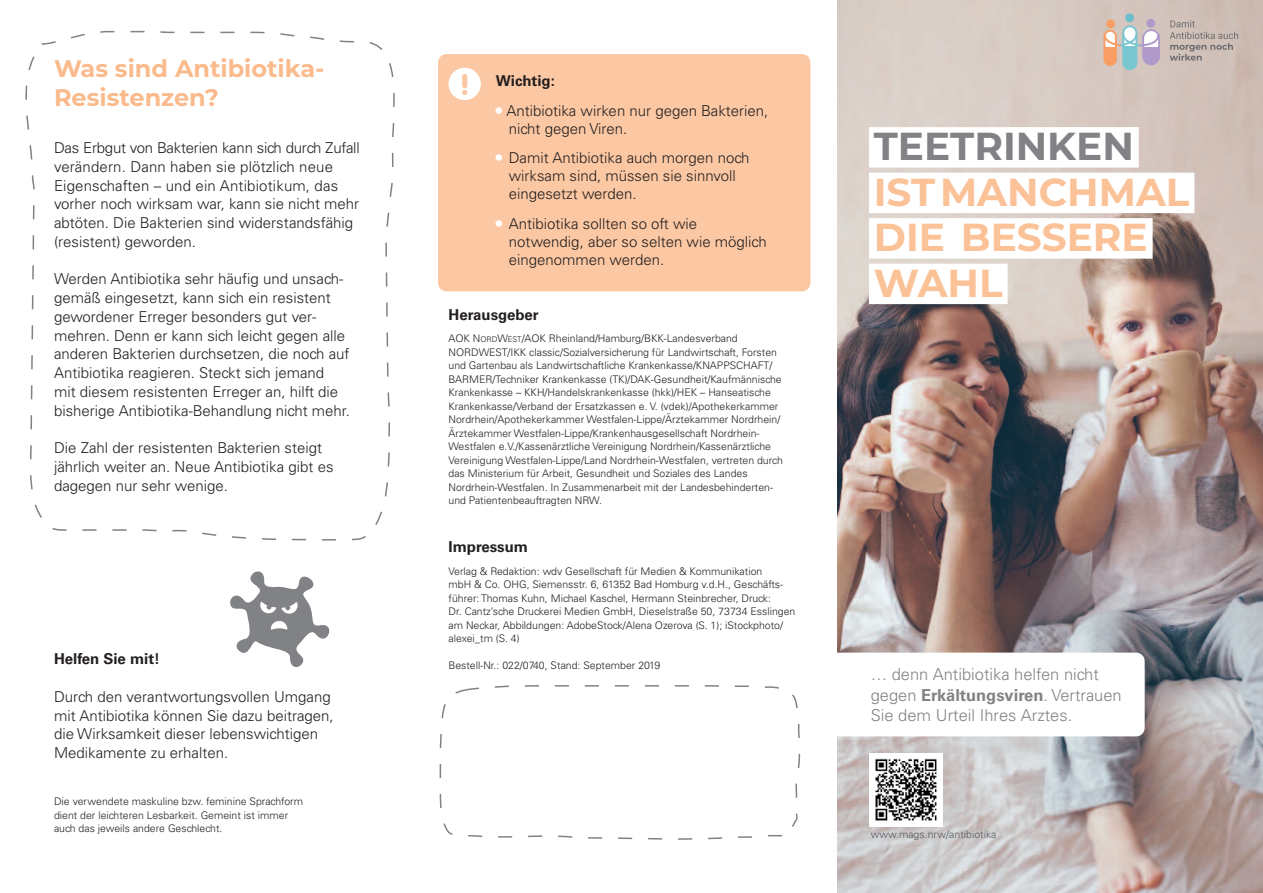
<style>
.page{position:relative;width:1263px;height:893px;background:#fff}
.page>*{position:absolute;margin:0;border:0;box-sizing:border-box;transform-origin:0 0}
.t1{font:700 39px/45.5px "Montserrat";color:#fbc197}
.t2{font:700 39px "Montserrat";color:#808285}
.t3{font:700 24px/28.5px "Montserrat";color:#fbba8c}
.t4{font:300 16.5px/20.2px "Univers LT";color:#808285}
.t5{font:300 15px/18.8px "Univers LT";color:#231f20}
.t6{font:700 15px "Univers LT";color:#231f20}
.t7{font:300 10.5px/13.5px "Univers LT";color:#231f20}
.t8{font:300 10.5px "Univers LT";color:#57585a}
.s1{font-weight:700;font-size:18px;color:#fff}
.s2{font-size:7.8px}
.s3{font-weight:700}
</style>
<div class="page">
<svg style="left:25px;top:30px;width:370px;height:511px"></svg>
<div style="left:438px;top:54px;width:372px;height:237px;background:#fcc8a3;border-radius:9px"></div>
<svg style="left:448px;top:68px;width:33px;height:32px"></svg>
<img style="left:838px;top:0;width:425px;height:893px">
<div style="left:869px;top:127px;width:270px;height:41px;background:#fff"></div>
<div style="left:869px;top:173px;width:325px;height:40px;background:#fff"></div>
<div style="left:869px;top:218px;width:283px;height:41px;background:#fff"></div>
<div style="left:869px;top:264px;width:138px;height:40px;background:#fff"></div>
<div style="left:816px;top:653px;width:329px;height:83px;background:#fff;border-radius:9px"></div>
<svg style="left:439px;top:685px;width:362px;height:155px"></svg>
<img style="left:869px;top:753px;width:73px;height:74px">
<svg style="left:230px;top:571px;width:99px;height:96px"></svg>
<div style="left:1125px;top:13px;width:9px;height:9px;background:#69c0cb;border-radius:50%"></div>
<div style="left:1106px;top:19px;width:9px;height:9px;background:#f89e64;border-radius:50%"></div>
<div style="left:1146px;top:19px;width:9px;height:9px;background:#b09ac9;border-radius:50%"></div>
<svg style="left:1103px;top:25px;width:57px;height:45px"></svg>
<svg style="left:1169px;top:20px;width:69px;height:41px;background:#bfb2ab"></svg>
<h2 class="t3" style="left:54px;top:56px;width:272px">Was sind Antibiotika-<br>Resistenzen?</h2>
<p class="t5" style="left:54px;top:140px;width:307px">Das Erbgut von Bakterien kann sich durch Zufall verändern. Dann haben sie plötzlich neue Eigenschaften – und ein Antibiotikum, das vorher noch wirksam war, kann sie nicht mehr abtöten. Die Bakterien sind widerstandsfähig (resistent) geworden.</p>
<p class="t5" style="left:54px;top:271px;width:297px">Werden Antibiotika sehr häufig und unsach&shy;gemäß eingesetzt, kann sich ein resistent gewordener Erreger besonders gut ver&shy;mehren. Denn er kann sich leicht gegen alle anderen Bakterien durchsetzen, die noch auf Antibiotika reagieren. Steckt sich jemand<br>mit diesem resistenten Erreger an, hilft die bisherige Antibiotika-Behandlung nicht mehr.</p>
<h3 class="t5" style="left:54px;top:440px;width:281px">Die Zahl der resistenten Bakterien steigt jährlich weiter an. Neue Antibiotika gibt es dagegen nur sehr wenige.</h3>
<h3 class="t6" style="left:54px;top:653px;width:108px">Helfen Sie mit!</h3>
<h3 class="t5" style="left:54px;top:688px;width:281px">Durch den verantwortungsvollen Umgang mit Antibiotika können Sie dazu beitragen, die Wirksamkeit dieser lebenswichtigen Medikamente zu erhalten.</h3>
<p class="t7" style="left:54px;top:796px;width:251px">Die verwendete maskuline bzw. feminine Sprachform dient der leichteren Lesbarkeit. Gemeint ist immer auch das jeweils andere Geschlecht.</p>
<h3 class="t6" style="left:496px;top:76px;width:60px">Wichtig:</h3>
<h3 class="t5" style="left:509px;top:103px;width:261px;line-height:18px;text-indent:-13px"><span class="s1">•</span> Antibiotika wirken nur gegen Bakterien, nicht gegen Viren.</h3>
<h3 class="t5" style="left:509px;top:150px;width:242px;line-height:18px;text-indent:-13px"><span class="s1">•</span> Damit Antibiotika auch morgen noch wirksam sind, müssen sie sinnvoll eingesetzt werden.</h3>
<h3 class="t5" style="left:509px;top:216px;width:259px;line-height:18px;text-indent:-13px"><span class="s1">•</span> Antibiotika sollten so oft wie notwendig, aber so selten wie möglich eingenommen werden.</h3>
<h3 class="t6" style="left:448px;top:309px;width:92px">Herausgeber</h3>
<p class="t7" style="left:448px;top:333px;width:336px">AOK N<span class="s2">ORD</span>W<span class="s2">EST</span>/AOK Rheinland/Hamburg/BKK-Landesverband NORDWEST/IKK classic/Sozialversicherung für Landwirtschaft, Forsten und Gartenbau als Landwirtschaftliche Krankenkasse/KNAPPSCHAFT/ BARMER/Techniker Krankenkasse (TK)/DAK-Gesundheit/Kaufmännische Krankenkasse – KKH/Handelskrankenkasse (hkk)/HEK – Hanseatische Krankenkasse/Verband der Ersatzkassen e. V. (vdek)/Apothekerkammer Nordrhein/Apothekerkammer Westfalen-Lippe/Ärztekammer Nordrhein/ Ärztekammer Westfalen-Lippe/Krankenhausgesellschaft Nordrhein-Westfalen e.V./Kassenärztliche Vereinigung Nordrhein/Kassenärztliche Vereinigung Westfalen-Lippe/Land Nordrhein-Westfalen, vertreten durch das Ministerium für Arbeit, Gesundheit und Soziales des Landes Nordrhein-Westfalen. In Zusammenarbeit mit der Landesbehinderten&shy;und Patientenbeauftragten NRW.</p>
<h3 class="t6" style="left:448px;top:541px;width:81px">Impressum</h3>
<p class="t7" style="left:448px;top:565px;width:348px">Verlag &amp; Redaktion: wdv Gesellschaft für Medien &amp; Kommunikation<br>mbH &amp; Co. OHG, Siemensstr. 6, 61352 Bad Homburg v.d.H., Geschäfts&shy;führer: Thomas Kuhn, Michael Kaschel, Hermann Steinbrecher, Druck:<br>Dr. Cantz’sche Druckerei Medien GmbH, Dieselstraße 50, 73734 Esslingen am Neckar, Abbildungen: AdobeStock/Alena Ozerova (S. 1); iStockphoto/ alexei_tm (S. 4)</p>
<p class="t7" style="left:448px;top:660px;width:213px">Bestell-Nr.: 022/0740, Stand: September 2019</p>
<h1 class="t2" style="left:874px;top:131px;width:262px">TEETRINKEN</h1>
<h1 class="t1" style="left:874px;top:172px;width:317px">ISTMANCHMAL<br>DIE BESSERE<br>WAHL</h1>
<h3 class="t4" style="left:871px;top:666px;width:253px">… denn Antibiotika helfen nicht gegen <span class="s3">Erkältungsviren</span>. Vertrauen<br>Sie dem Urteil Ihres Arztes.</h3>
<p class="t8" style="left:871px;top:831px;width:127px">www.mags.nrw/antibiotika</p>
</div>
